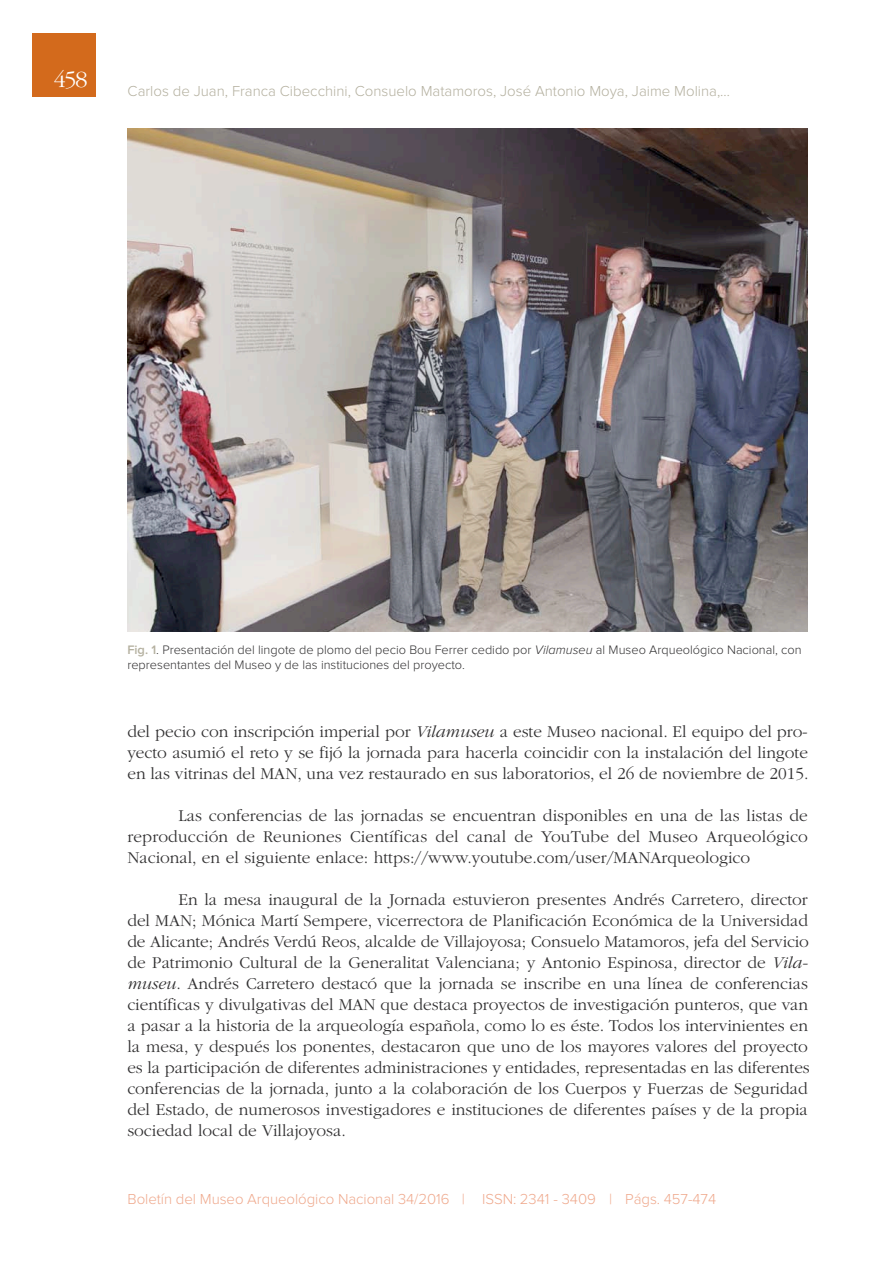
<style>
.page{position:relative;width:893px;height:1263px;background:#fff}
.page>*{position:absolute;margin:0;border:0;box-sizing:border-box;transform-origin:0 0}
.t1{font:300 24px "ITC Garamond Std";color:#fff}
.t2{font:300 17.25px/21px "ITC Garamond Std";color:#323132;text-align:justify}
.t3{font:300 15px "Proxima Nova";color:#b4b09f}
.t4{font:300 15px "Proxima Nova";letter-spacing:-.005em;color:#efa98d}
.t5{font:300 12.75px/15.8px "Proxima Nova";color:#323132}
.s1{font-weight:600;color:#b4b09f}
.s2{font-style:italic}
</style>
<div class="page">
<div style="left:32px;top:33px;width:64px;height:64px;background:#d36a1c"></div>
<img style="left:127px;top:128px;width:681px;height:504px">
<h1 class="t1" style="left:54px;top:70px;width:35px">458</h1>
<p class="t3" style="left:128px;top:85px;width:604px">Carlos de Juan, Franca Cibecchini, Consuelo Matamoros, José Antonio Moya, Jaime Molina,…</p>
<p class="t5" style="left:127px;top:642px;width:676px"><span class="s1">Fig. 1</span>. Presentación del lingote de plomo del pecio Bou Ferrer cedido por <span class="s2">Vilamuseu</span> al Museo Arqueológico Nacional, con representantes del Museo y de las instituciones del proyecto.</p>
<p class="t2" style="left:127px;top:723px;width:683px">del pecio con inscripción imperial por <span class="s2">Vilamuseu</span> a este Museo nacional. El equipo del pro&shy;yecto asumió el reto y se fijó la jornada para hacerla coincidir con la instalación del lingote en las vitrinas del MAN, una vez restaurado en sus laboratorios, el 26 de noviembre de 2015.</p>
<p class="t2" style="left:127px;top:807px;width:682px;text-indent:51px">Las conferencias de las jornadas se encuentran disponibles en una de las listas de reproducción de Reuniones Científicas del canal de YouTube del Museo Arqueológico Nacional, en el siguiente enlace: https://www.youtube.com/user/MANArqueologico</p>
<p class="t2" style="left:127px;top:891px;width:684px;text-align:left;text-indent:51px">En la mesa inaugural de la Jornada estuvieron presentes Andrés Carretero, director del MAN; Mónica Martí Sempere, vicerrectora de Planificación Económica de la Universidad de Alicante; Andrés Verdú Reos, alcalde de Villajoyosa; Consuelo Matamoros, jefa del Servicio de Patrimonio Cultural de la Generalitat Valenciana; y Antonio Espinosa, director de <span class="s2">Vila&shy;museu</span>. Andrés Carretero destacó que la jornada se inscribe en una línea de conferencias científicas y divulgativas del MAN que destaca proyectos de investigación punteros, que van a pasar a la historia de la arqueología española, como lo es éste. Todos los intervinientes en la mesa, y después los ponentes, destacaron que uno de los mayores valores del proyecto es la participación de diferentes administraciones y entidades, representadas en las diferentes conferencias de la jornada, junto a la colaboración de los Cuerpos y Fuerzas de Seguridad del Estado, de numerosos investigadores e instituciones de diferentes países y de la propia sociedad local de Villajoyosa.</p>
<p class="t4" style="left:128px;top:1193px;width:590px">Boletín del Museo Arqueológico Nacional 34/2016 | ISSN: 2341 - 3409 | Págs. 457-474</p>
</div>
